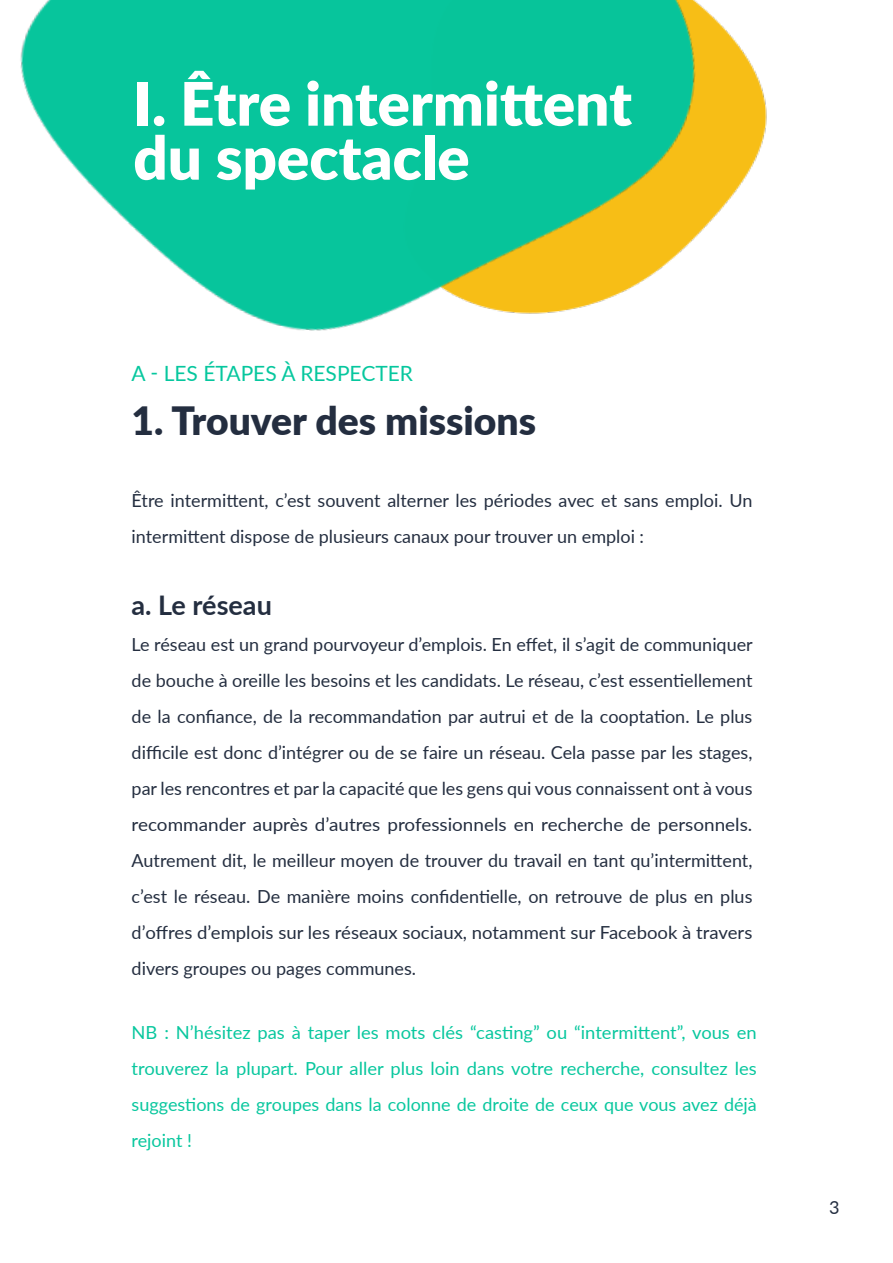
<style>
.page{position:relative;width:893px;height:1263px;background:#fff}
.page>*{position:absolute;margin:0;border:0;box-sizing:border-box;transform-origin:0 0}
.t1{font:900 60px/54px "Lato";color:#fff}
.t2{font:900 39px "Lato";color:#242e40}
.t3{font:700 27px "Lato";color:#242e40}
.t4{font:21px "Lato";color:#06c79e}
.t5{font:18px/36px "Lato";color:#242e40}
.t6{font:18px/36px "Lato";color:#08c79e;text-align:justify}
</style>
<div class="page">
<img style="left:742px;top:49px;width:25px;height:134px">
<img style="left:20px;top:0;width:722px;height:331px">
<h1 class="t1" style="left:133px;top:74px;width:500px">I. Être intermittent du spectacle</h1>
<p class="t4" style="left:132px;top:358px;width:283px">A - LES ÉTAPES À RESPECTER</p>
<h2 class="t2" style="left:132px;top:392px;width:406px">1. Trouver des missions</h2>
<p class="t5" style="left:132px;top:482px;width:622px">Être intermittent, c’est souvent alterner les périodes avec et sans emploi. Un intermittent dispose de plusieurs canaux pour trouver un emploi :</p>
<h3 class="t3" style="left:132px;top:585px;width:142px">a. Le réseau</h3>
<p class="t5" style="left:132px;top:626px;width:623px;text-align:justify">Le réseau est un grand pourvoyeur d’emplois. En effet, il s’agit de communiquer de bouche à oreille les besoins et les candidats. Le réseau, c’est essentiellement de la confiance, de la recommandation par autrui et de la cooptation. Le plus difficile est donc d’intégrer ou de se faire un réseau. Cela passe par les stages, par les rencontres et par la capacité que les gens qui vous connaissent ont à vous recommander auprès d’autres professionnels en recherche de personnels.<br>Autrement dit, le meilleur moyen de trouver du travail en tant qu’intermittent, c’est le réseau. De manière moins confidentielle, on retrouve de plus en plus d’offres d’emplois sur les réseaux sociaux, notamment sur Facebook à travers divers groupes ou pages communes.</p>
<p class="t6" style="left:132px;top:1014px;width:627px">NB : N’hésitez pas à taper les mots clés “casting” ou “intermittent”, vous en trouverez la plupart. Pour aller plus loin dans votre recherche, consultez les suggestions de groupes dans la colonne de droite de ceux que vous avez déjà rejoint !</p>
<p class="t5" style="left:829px;top:1188px;width:12px">3</p>
</div>
